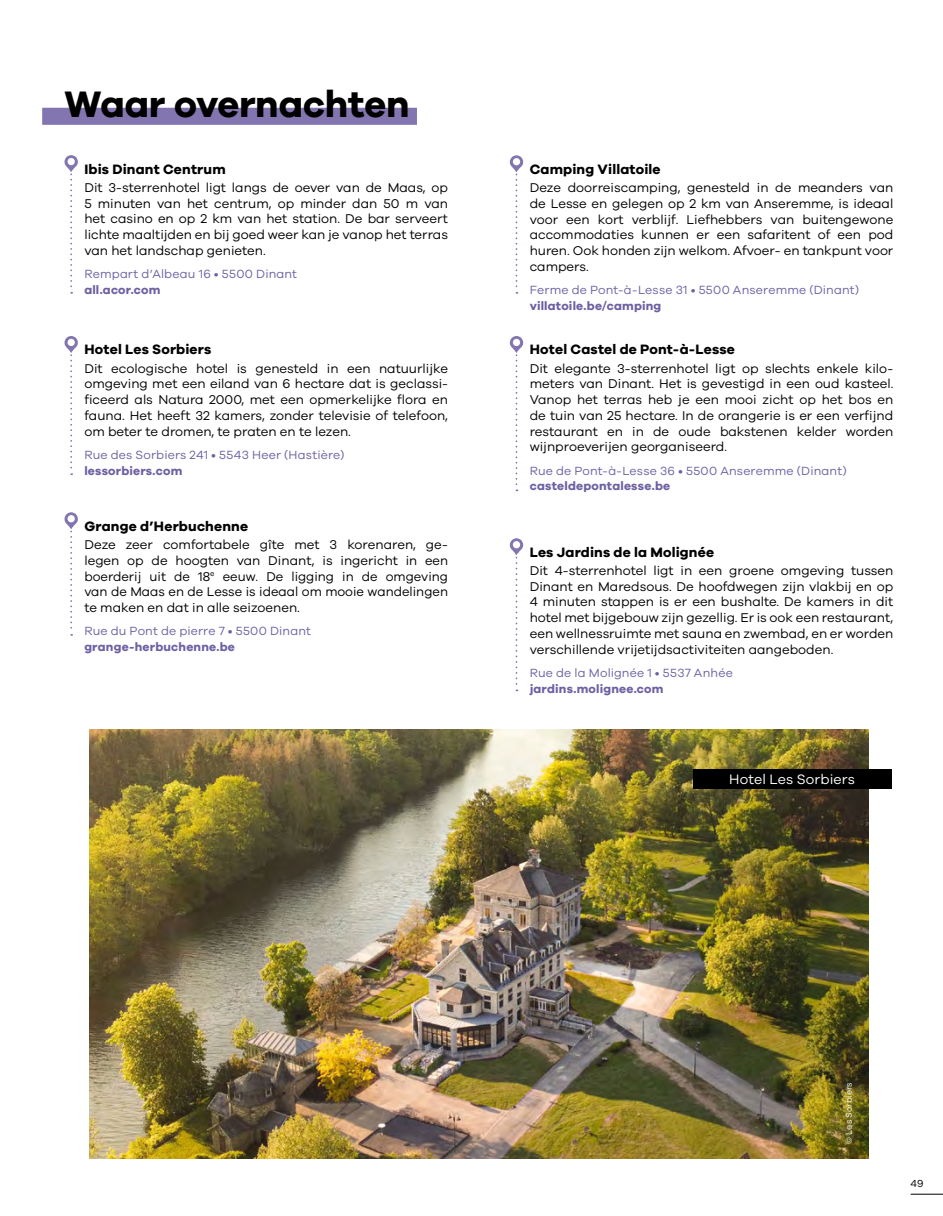
<style>
.page{position:relative;width:943px;height:1216px;background:#fff}
.page>*{position:absolute;margin:0;border:0;box-sizing:border-box;transform-origin:0 0}
.t1{font:700 37.98px "Galano Grotesque";letter-spacing:-.005em;color:#000}
.t2{font:14.17px "Galano Grotesque";letter-spacing:.01em;color:#fff}
.t3{font:700 14px "Galano Grotesque";letter-spacing:.015em;color:#000}
.t4{font:13.12px/15.8px "Galano Grotesque";color:#000;text-align:justify}
.t5{font:12.25px "Galano Grotesque";letter-spacing:.015em;color:#6e60a3}
.t6{font:700 12.25px "Galano Grotesque";letter-spacing:.015em;color:#6e60a3}
.t7{font:10.5px "Galano Grotesque";color:#000}
.t8{font:8.75px "Galano Grotesque";color:#fff}
</style>
<div class="page">
<div style="left:42px;top:108px;width:375px;height:17px;background:#8375b0"></div>
<svg style="left:510px;top:155px;width:13px;height:139px"></svg>
<div style="left:513px;top:158px;width:7px;height:7px;background:#fff;border-radius:50%"></div>
<svg style="left:64px;top:155px;width:14px;height:139px"></svg>
<div style="left:68px;top:158px;width:7px;height:7px;background:#fff;border-radius:50%"></div>
<svg style="left:510px;top:336px;width:13px;height:155px"></svg>
<div style="left:513px;top:339px;width:7px;height:7px;background:#fff;border-radius:50%"></div>
<svg style="left:64px;top:336px;width:14px;height:139px"></svg>
<div style="left:68px;top:339px;width:7px;height:7px;background:#fff;border-radius:50%"></div>
<svg style="left:510px;top:538px;width:13px;height:153px"></svg>
<div style="left:513px;top:541px;width:7px;height:7px;background:#fff;border-radius:50%"></div>
<svg style="left:64px;top:512px;width:14px;height:123px"></svg>
<div style="left:68px;top:515px;width:7px;height:7px;background:#fff;border-radius:50%"></div>
<img style="left:89px;top:729px;width:779px;height:429px">
<div style="left:693px;top:769px;width:198px;height:19px;background:#000"></div>
<hr style="left:910px;top:1193px;width:33px;height:1px;background:#000">
<h1 class="t1" style="left:64px;top:81px;width:346px">Waar overnachten</h1>
<p class="t3" style="left:84px;top:160px;width:143px">Ibis Dinant Centrum</p>
<p class="t4" style="left:84px;top:179px;width:365px">Dit 3-sterrenhotel ligt langs de oever van de Maas, op 5 minuten van het centrum, op minder dan 50 m van het casino en op 2 km van het station. De bar serveert lichte maaltijden en bij goed weer kan je vanop het terras van het landschap genieten.</p>
<p class="t5" style="left:84px;top:266px;width:214px">Rempart d’Albeau 16 • 5500 Dinant</p>
<p class="t6" style="left:84px;top:282px;width:78px">all.acor.com</p>
<p class="t3" style="left:84px;top:341px;width:128px">Hotel Les Sorbiers</p>
<p class="t4" style="left:84px;top:360px;width:365px">Dit ecologische hotel is genesteld in een natuurlijke omgeving met een eiland van 6 hectare dat is geclassi&shy;ficeerd als Natura 2000, met een opmerkelijke flora en fauna. Het heeft 32 kamers, zonder televisie of telefoon, om beter te dromen, te praten en te lezen.</p>
<p class="t5" style="left:84px;top:447px;width:261px">Rue des Sorbiers 241 • 5543 Heer (Hastière)</p>
<p class="t6" style="left:84px;top:463px;width:99px">lessorbiers.com</p>
<p class="t3" style="left:84px;top:517px;width:165px">Grange d’Herbuchenne</p>
<p class="t4" style="left:84px;top:536px;width:365px">Deze zeer comfortabele gîte met 3 korenaren, ge&shy;legen op de hoogten van Dinant, is ingericht in een boerderij uit de 18<sup>e</sup> eeuw. De ligging in de omgeving van de Maas en de Lesse is ideaal om mooie wandelingen te maken en dat in alle seizoenen.</p>
<p class="t5" style="left:84px;top:623px;width:228px">Rue du Pont de pierre 7 • 5500 Dinant</p>
<p class="t6" style="left:84px;top:639px;width:152px">grange-herbuchenne.be</p>
<p class="t3" style="left:529px;top:160px;width:132px">Camping Villatoile</p>
<p class="t4" style="left:529px;top:179px;width:365px">Deze doorreiscamping, genesteld in de meanders van de Lesse en gelegen op 2 km van Anseremme, is ideaal voor een kort verblijf. Liefhebbers van buitengewone accommodaties kunnen er een safaritent of een pod huren. Ook honden zijn welkom. Afvoer- en tankpunt voor campers.</p>
<p class="t5" style="left:529px;top:282px;width:331px">Ferme de Pont-à-Lesse 31 • 5500 Anseremme (Dinant)</p>
<p class="t6" style="left:529px;top:298px;width:133px">villatoile.be/camping</p>
<p class="t3" style="left:529px;top:341px;width:207px">Hotel Castel de Pont-à-Lesse</p>
<p class="t4" style="left:529px;top:360px;width:365px">Dit elegante 3-sterrenhotel ligt op slechts enkele kilo&shy;meters van Dinant. Het is gevestigd in een oud kasteel.<br>Vanop het terras heb je een mooi zicht op het bos en de tuin van 25 hectare. In de orangerie is er een verfijnd restaurant en in de oude bakstenen kelder worden wijnproeverijen georganiseerd.</p>
<p class="t5" style="left:529px;top:463px;width:318px">Rue de Pont-à-Lesse 36 • 5500 Anseremme (Dinant)</p>
<p class="t6" style="left:529px;top:478px;width:142px">casteldepontalesse.be</p>
<p class="t3" style="left:529px;top:543px;width:186px">Les Jardins de la Molignée</p>
<p class="t4" style="left:529px;top:562px;width:365px">Dit 4-sterrenhotel ligt in een groene omgeving tussen Dinant en Maredsous. De hoofdwegen zijn vlakbij en op 4 minuten stappen is er een bushalte. De kamers in dit hotel met bijgebouw zijn gezellig. Er is ook een restaurant, een wellnessruimte met sauna en zwembad, en er worden verschillende vrijetijdsactiviteiten aangeboden.</p>
<p class="t5" style="left:529px;top:665px;width:205px">Rue de la Molignée 1 • 5537 Anhée</p>
<p class="t6" style="left:529px;top:681px;width:135px">jardins.molignee.com</p>
<p class="t2" style="left:729px;top:771px;width:127px">Hotel Les Sorbiers</p>
<p class="t8" style="left:843px;top:1143px;width:63px;rotate:-90deg">© Les Sorbiers</p>
<p class="t7" style="left:910px;top:1177px;width:14px">49</p>
</div>
